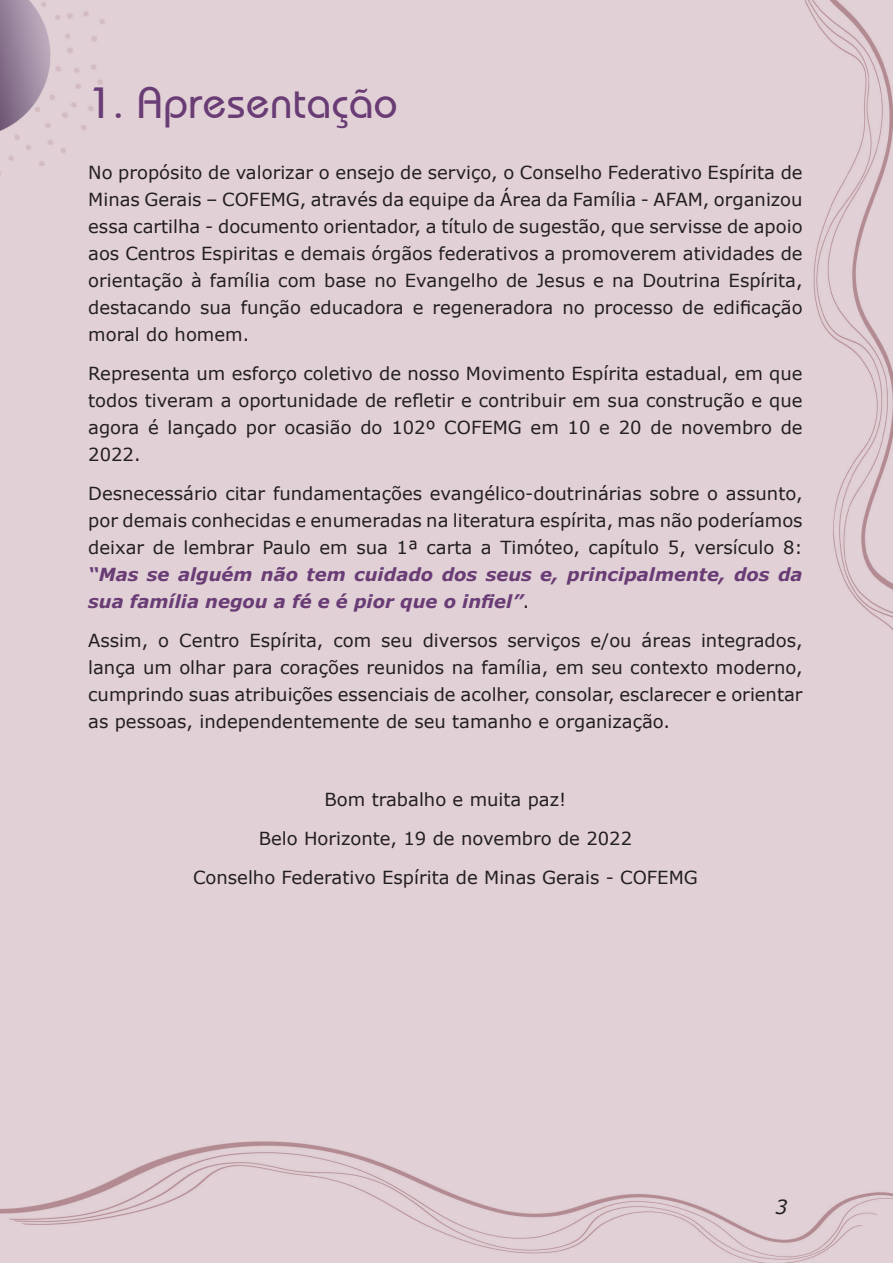
<style>
.page{position:relative;width:893px;height:1263px;background:#e1d0d6}
.page>*{position:absolute;margin:0;border:0;box-sizing:border-box;transform-origin:0 0}
.t1{font:500 43.5px "Bauhaus IT Cby BT";letter-spacing:.01em;color:#693c75}
.t2{font:italic 19.5px "Verdana";color:#231f20}
.t3{font:18px/27px "Verdana";color:#231f20;text-align:justify}
.t4{font:italic 700 18px/27px "Verdana";color:#693c75}
.s1{font-weight:400;font-style:normal;color:#231f20}
</style>
<div class="page">
<h1 class="t1" style="left:88px;top:76px;width:311px">1. Apresentação</h1>
<p class="t3" style="left:88px;top:158px;width:716px">No propósito de valorizar o ensejo de serviço, o Conselho Federativo Espírita de Minas Gerais – COFEMG, através da equipe da Área da Família - AFAM, organizou essa cartilha - documento orientador, a título de sugestão, que servisse de apoio aos Centros Espiritas e demais órgãos federativos a promoverem atividades de orientação à família com base no Evangelho de Jesus e na Doutrina Espírita, destacando sua função educadora e regeneradora no processo de edificação moral do homem.</p>
<p class="t3" style="left:88px;top:359px;width:716px">Representa um esforço coletivo de nosso Movimento Espírita estadual, em que todos tiveram a oportunidade de refletir e contribuir em sua construção e que agora é lançado por ocasião do 102º COFEMG em 10 e 20 de novembro de 2022.</p>
<p class="t3" style="left:88px;top:479px;width:716px">Desnecessário citar fundamentações evangélico-doutrinárias sobre o assunto, por demais conhecidas e enumeradas na literatura espírita, mas não poderíamos deixar de lembrar Paulo em sua 1ª carta a Timóteo, capítulo 5, versículo 8:</p>
<p class="t4" style="left:88px;top:560px;width:716px">“Mas se alguém não tem cuidado dos seus e, principalmente, dos da sua família negou a fé e é pior que o infiel”<span class="s1">.</span></p>
<p class="t3" style="left:88px;top:626px;width:716px">Assim, o Centro Espírita, com seu diversos serviços e/ou áreas integrados, lança um olhar para corações reunidos na família, em seu contexto moderno, cumprindo suas atribuições essenciais de acolher, consolar, esclarecer e orientar as pessoas, independentemente de seu tamanho e organização.</p>
<p class="t3" style="left:193px;top:779px;width:506px;line-height:39px;text-align:center">Bom trabalho e muita paz!<br>Belo Horizonte, 19 de novembro de 2022<br>Conselho Federativo Espírita de Minas Gerais - COFEMG</p>
<p class="t2" style="left:775px;top:1194px;width:14px">3</p>
</div>
